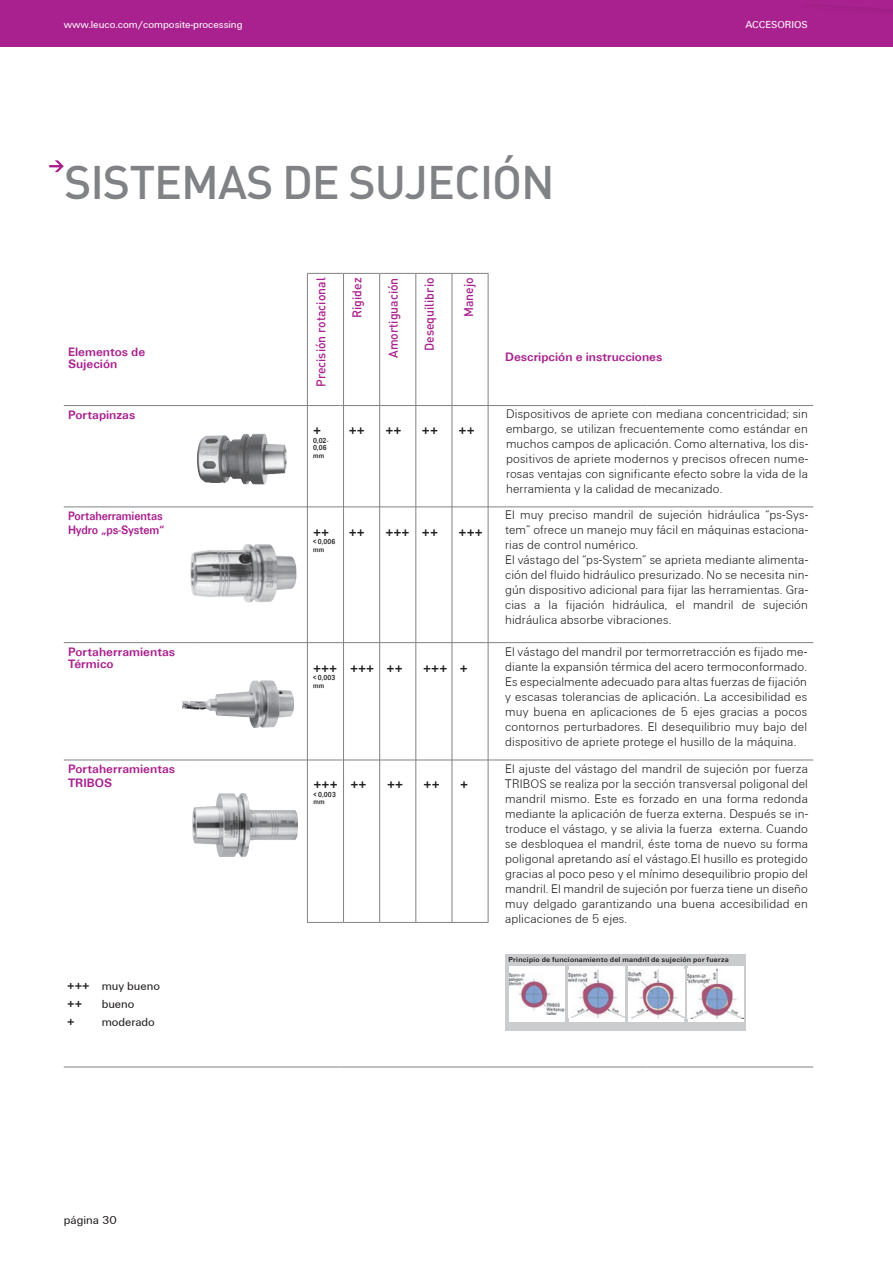
<style>
.page{position:relative;width:893px;height:1263px;background:#fff}
.page>*{position:absolute;margin:0;border:0;box-sizing:border-box;transform-origin:0 0}
.t1{font:500 46.5px "DIN Pro";letter-spacing:-.025em;color:#808285}
.t2{font:300 12.9px/15px "LEUCO UN CH";letter-spacing:.01em;color:#231f20;text-align:justify}
.t3{font:700 12.9px "LEUCO UN CH";color:#231f20}
.t4{font:700 12.6px/12px "LEUCO UN CH";color:#a9218e}
.t5{font:500 12.6px "DIN Pro";color:#a9218e}
.t6{font:700 12.6px/13.5px "LEUCO UN CH";color:#a9218e;scale:.9 1}
.t7{font:12px/18px "LEUCO UN CH";color:#231f20}
.t8{font:700 12px "LEUCO UN CH";color:#231f20}
.t9{font:10.5px "LEUCO UN CH";color:#fff}
.t10{font:700 7.5px "LEUCO UN";letter-spacing:.025em;color:#231f20}
.t11{font:700 7.5px/7.5px "LEUCO UN CH";letter-spacing:.025em;color:#231f20;scale:.84 1}
.s1{font-weight:700}
</style>
<div class="page">
<div style="left:0;top:0;width:893px;height:46px;background:#a9218e"></div>
<hr style="left:64px;top:405px;width:135px;height:1px;background:#808285">
<hr style="left:64px;top:506px;width:135px;height:1px;background:#808285">
<hr style="left:64px;top:642px;width:135px;height:1px;background:#808285">
<hr style="left:64px;top:760px;width:135px;height:1px;background:#808285">
<hr style="left:64px;top:1066px;width:135px;height:1px;background:#808285">
<hr style="left:199px;top:405px;width:141px;height:1px;background:#808285">
<hr style="left:340px;top:405px;width:146px;height:1px;background:#808285">
<hr style="left:486px;top:405px;width:161px;height:1px;background:#808285">
<hr style="left:647px;top:405px;width:166px;height:1px;background:#808285">
<hr style="left:199px;top:506px;width:141px;height:1px;background:#808285">
<hr style="left:340px;top:506px;width:146px;height:1px;background:#808285">
<hr style="left:486px;top:506px;width:161px;height:1px;background:#808285">
<hr style="left:647px;top:506px;width:166px;height:1px;background:#808285">
<hr style="left:199px;top:642px;width:141px;height:1px;background:#808285">
<hr style="left:340px;top:642px;width:146px;height:1px;background:#808285">
<hr style="left:486px;top:642px;width:161px;height:1px;background:#808285">
<hr style="left:647px;top:642px;width:166px;height:1px;background:#808285">
<hr style="left:199px;top:760px;width:141px;height:1px;background:#808285">
<hr style="left:340px;top:760px;width:146px;height:1px;background:#808285">
<hr style="left:486px;top:760px;width:161px;height:1px;background:#808285">
<hr style="left:647px;top:760px;width:166px;height:1px;background:#808285">
<hr style="left:199px;top:1066px;width:141px;height:1px;background:#808285">
<hr style="left:340px;top:1066px;width:146px;height:1px;background:#808285">
<hr style="left:486px;top:1066px;width:161px;height:1px;background:#808285">
<hr style="left:647px;top:1066px;width:166px;height:1px;background:#808285">
<img style="left:197px;top:434px;width:90px;height:51px">
<img style="left:190px;top:544px;width:107px;height:59px">
<img style="left:221px;top:680px;width:41px;height:14px">
<img style="left:192px;top:793px;width:105px;height:64px">
<div style="left:505px;top:954px;width:241px;height:77px;background:#cbccce"></div>
<div style="left:509px;top:966px;width:56px;height:56px;background:#fff"></div>
<img style="left:509px;top:973px;width:56px;height:41px">
<div style="left:569px;top:966px;width:55px;height:56px;background:#fff"></div>
<img style="left:569px;top:970px;width:55px;height:48px">
<div style="left:628px;top:966px;width:56px;height:56px;background:#fff"></div>
<img style="left:628px;top:970px;width:56px;height:48px">
<div style="left:688px;top:966px;width:56px;height:56px;background:#fff"></div>
<img style="left:688px;top:969px;width:56px;height:50px">
<hr style="left:307px;top:273px;width:37px;height:1px;background:#808285">
<hr style="left:307px;top:274px;width:1px;height:648px;background:#808285">
<hr style="left:344px;top:273px;width:36px;height:1px;background:#808285">
<hr style="left:343px;top:274px;width:1px;height:648px;background:#808285">
<hr style="left:380px;top:273px;width:36px;height:1px;background:#808285">
<hr style="left:379px;top:274px;width:1px;height:648px;background:#808285">
<hr style="left:416px;top:273px;width:36px;height:1px;background:#808285">
<hr style="left:415px;top:274px;width:1px;height:648px;background:#808285">
<hr style="left:452px;top:273px;width:36px;height:1px;background:#808285">
<hr style="left:452px;top:274px;width:1px;height:648px;background:#808285">
<hr style="left:488px;top:274px;width:1px;height:648px;background:#808285">
<hr style="left:307px;top:922px;width:37px;height:1px;background:#808285">
<hr style="left:344px;top:922px;width:36px;height:1px;background:#808285">
<hr style="left:380px;top:922px;width:36px;height:1px;background:#808285">
<hr style="left:416px;top:922px;width:36px;height:1px;background:#808285">
<hr style="left:452px;top:922px;width:36px;height:1px;background:#808285">
<svg style="left:49px;top:160px;width:15px;height:12px"></svg>
<p class="t9" style="left:64px;top:18px;width:180px">www.leuco.com/composite-processing</p>
<h1 class="t1" style="left:64px;top:151px;width:492px">SISTEMAS DE SUJECIÓN</h1>
<p class="t4" style="left:68px;top:346px;width:79px">Elementos de<br>Sujeción</p>
<p class="t5" style="left:312px;top:387px;width:111px;rotate:-90deg">Precisión rotacional</p>
<p class="t5" style="left:348px;top:318px;width:42px;rotate:-90deg">Rigidez</p>
<p class="t5" style="left:385px;top:358px;width:82px;rotate:-90deg">Amortiguación</p>
<p class="t5" style="left:421px;top:351px;width:75px;rotate:-90deg">Desequilibrio</p>
<p class="t5" style="left:460px;top:317px;width:41px;rotate:-90deg">Manejo</p>
<p class="t4" style="left:505px;top:351px;width:159px">Descripción e instrucciones</p>
<p class="t9" style="left:745px;top:18px;width:64px">ACCESORIOS</p>
<p class="t4" style="left:68px;top:409px;width:69px">Portapinzas</p>
<p class="t6" style="left:68px;top:510px;width:109px">Portaherramientas<br>Hydro „ps-System“</p>
<p class="t4" style="left:68px;top:646px;width:109px">Portaherramientas<br>Térmico</p>
<p class="t4" style="left:68px;top:763px;width:109px;line-height:13.5px">Portaherramientas<br>TRIBOS</p>
<p class="t7" style="left:67px;top:977px;width:94px"><span class="s1">++</span><span class="s1">+</span> muy bueno <span class="s1">++</span></p>
<p class="t7" style="left:102px;top:995px;width:34px">bueno</p>
<p class="t8" style="left:67px;top:1015px;width:9px">+</p>
<p class="t7" style="left:102px;top:1013px;width:55px">moderado</p>
<p class="t7" style="left:64px;top:1211px;width:54px">página 30</p>
<p class="t3" style="left:313px;top:424px;width:10px">+</p>
<p class="t11" style="left:313px;top:437px;width:20px">0,02-<br>0,06 mm</p>
<p class="t3" style="left:349px;top:424px;width:18px">++</p>
<p class="t3" style="left:385px;top:424px;width:18px">++</p>
<p class="t3" style="left:422px;top:424px;width:18px">++</p>
<p class="t3" style="left:459px;top:424px;width:18px">++</p>
<p class="t3" style="left:313px;top:525px;width:18px">++</p>
<p class="t11" style="left:313px;top:538px;width:28px">&lt; 0,006 mm</p>
<p class="t3" style="left:349px;top:525px;width:18px">++</p>
<p class="t3" style="left:385px;top:525px;width:54px">+++ ++</p>
<p class="t3" style="left:459px;top:525px;width:26px">+++</p>
<p class="t2" style="left:506px;top:406px;width:303px">Dispositivos de apriete con mediana concentricidad; sin embargo, se utilizan frecuentemente como estándar en muchos campos de aplicación. Como alternativa, los dis&shy;positivos de apriete modernos y precisos ofrecen nume&shy;rosas ventajas con significante efecto sobre la vida de la herramienta y la calidad de mecanizado.</p>
<p class="t2" style="left:505px;top:507px;width:304px;text-align:left">El muy preciso mandril de sujeción hidráulica “ps-Sys&shy;tem” ofrece un manejo muy fácil en máquinas estaciona&shy;rias de control numérico.<br>El vástago del “ps-System” se aprieta mediante alimenta&shy;ción del fluido hidráulico presurizado. No se necesita nin&shy;gún dispositivo adicional para fijar las herramientas. Gra&shy;cias a la fijación hidráulica, el mandril de sujeción hidráulica absorbe vibraciones.</p>
<p class="t3" style="left:313px;top:661px;width:26px">+++</p>
<p class="t11" style="left:313px;top:674px;width:28px">&lt; 0,003 mm</p>
<p class="t3" style="left:350px;top:661px;width:54px">+++ ++</p>
<p class="t3" style="left:423px;top:661px;width:46px">+++ +</p>
<p class="t2" style="left:505px;top:644px;width:303px">El vástago del mandril por termorretracción es fijado me&shy;diante la expansión térmica del acero termoconformado.<br>Es especialmente adecuado para altas fuerzas de fijación y escasas tolerancias de aplicación. La accesibilidad es muy buena en aplicaciones de 5 ejes gracias a pocos contornos perturbadores. El desequilibrio muy bajo del dispositivo de apriete protege el husillo de la máquina.</p>
<p class="t3" style="left:313px;top:777px;width:26px">+++</p>
<p class="t11" style="left:313px;top:790px;width:28px">&lt; 0,003 mm</p>
<p class="t3" style="left:350px;top:777px;width:18px">++</p>
<p class="t3" style="left:387px;top:777px;width:18px">++</p>
<p class="t3" style="left:424px;top:777px;width:18px">++</p>
<p class="t3" style="left:460px;top:777px;width:10px">+</p>
<p class="t2" style="left:505px;top:761px;width:304px">El ajuste del vástago del mandril de sujeción por fuerza TRIBOS se realiza por la sección transversal poligonal del mandril mismo. Este es forzado en una forma redonda mediante la aplicación de fuerza externa. Después se in&shy;troduce el vástago, y se alivia la fuerza externa. Cuando se desbloquea el mandril, éste toma de nuevo su forma poligonal apretando así el vástago.El husillo es protegido gracias al poco peso y el mínimo desequilibrio propio del mandril. El mandril de sujeción por fuerza tiene un diseño muy delgado garantizando una buena accesibilidad en aplicaciones de 5 ejes.</p>
<p class="t10" style="left:509px;top:955px;width:222px">Principio de funcionamiento del mandril de sujeción por fuerza</p>
</div>
